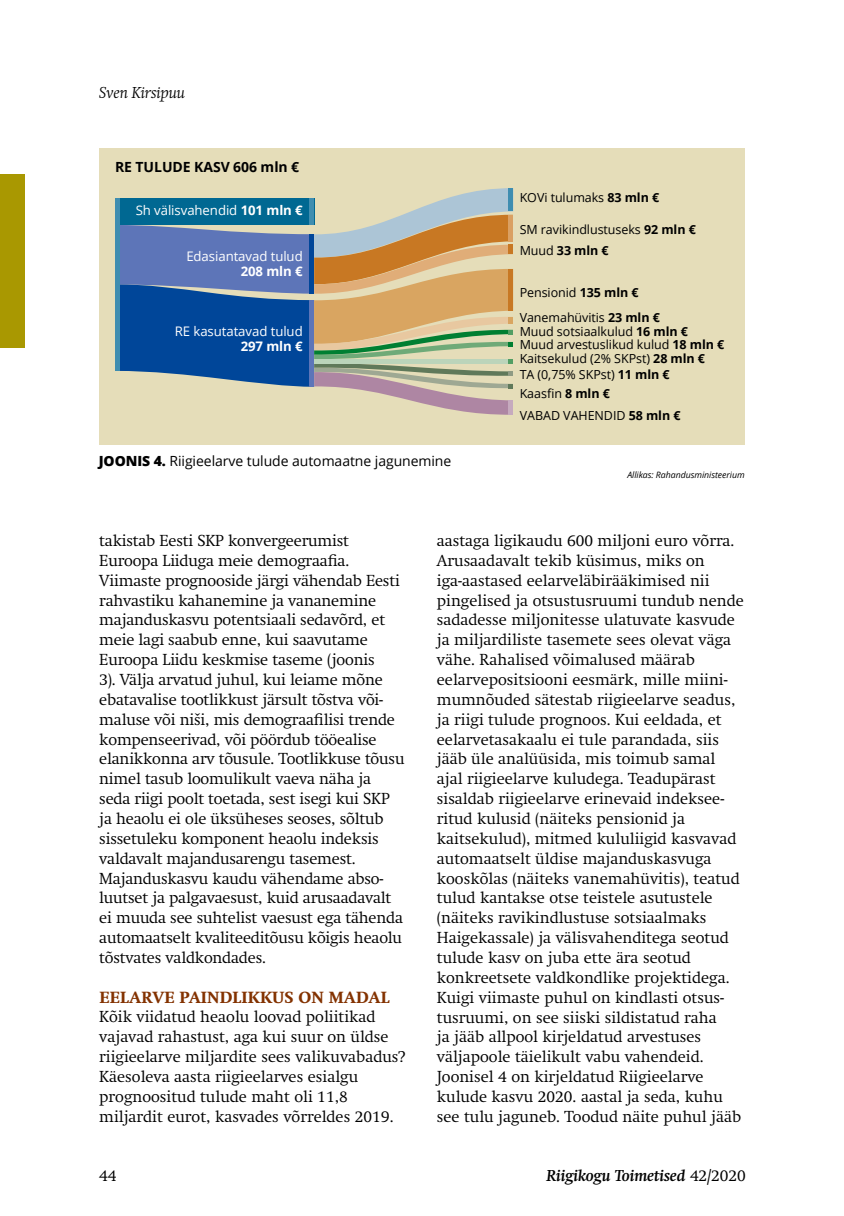
<style>
.page{position:relative;width:844px;height:1216px;background:#fff}
.page>*{position:absolute;margin:0;border:0;box-sizing:border-box;transform-origin:0 0}
.t1{font:300 15.75px/19.8px "Swift";color:#000}
.t2{font:italic 700 15.75px "Swift";letter-spacing:-.005em;color:#000}
.t3{font:800 15.75px "Swift";letter-spacing:.01em;color:#833200}
.t4{font:italic 300 15.75px "Swift";letter-spacing:-.005em;color:#000}
.t5{font:14px "Open Sans";letter-spacing:-.005em;color:#000}
.t6{font:700 14px "Open Sans";letter-spacing:-.005em;color:#000}
.t7{font:13.12px "Open Sans";letter-spacing:-.005em;color:#fff}
.t8{font:700 13.12px "Open Sans";letter-spacing:-.005em;color:#fff}
.t9{font:12.42px/13.7px "Open Sans";letter-spacing:-.005em;color:#000}
.t10{font:italic 8.75px "Open Sans";letter-spacing:-.005em;color:#000}
.s1{font-weight:700}
.s2{font-weight:800}
.s3{font-weight:300;font-style:normal}
</style>
<div class="page">
<div style="left:99px;top:148px;width:645px;height:296px;background:#e5ddb9"></div>
<svg style="left:115px;top:188px;width:398px;height:227px"></svg>
<div style="left:508px;top:245px;width:5px;height:9px;background:#c87823"></div>
<div style="left:309px;top:234px;width:5px;height:60px;background:#004699"></div>
<div style="left:309px;top:300px;width:5px;height:87px;background:#5d75b8"></div>
<div style="left:0;top:174px;width:25px;height:173px;background:#a99801"></div>
<p class="t4" style="left:99px;top:83px;width:87px">Sven Kirsipuu</p>
<p class="t6" style="left:115px;top:157px;width:186px">RE TULUDE KASV 606 mln €</p>
<p class="t7" style="left:136px;top:201px;width:168px">Sh välisvahendid <span class="s1">101 mln €</span></p>
<p class="t7" style="left:186px;top:247px;width:118px">Edasiantavad tulud</p>
<p class="t8" style="left:240px;top:262px;width:64px">208 mln €</p>
<p class="t7" style="left:175px;top:322px;width:129px">RE kasutatavad tulud</p>
<p class="t8" style="left:240px;top:337px;width:64px">297 mln €</p>
<p class="t5" style="left:99px;top:451px;width:354px"><span class="s2">JOONIS 4.</span> Riigieelarve tulude automaatne jagunemine</p>
<p class="t9" style="left:519px;top:190px;width:141px">KOVi tulumaks <span class="s1">83 mln €</span></p>
<p class="t9" style="left:519px;top:219px;width:177px;line-height:21px">SM ravikindlustuseks <span class="s1">92 mln €<br></span>Muud <span class="s1">33 mln €</span></p>
<p class="t9" style="left:519px;top:280px;width:142px;line-height:24.7px">Pensionid <span class="s1">135 mln €<br></span>Vanemahüvitis <span class="s1">23 mln €</span></p>
<p class="t9" style="left:519px;top:324px;width:206px">Muud sotsiaalkulud <span class="s1">16 mln €<br></span>Muud arvestuslikud kulud <span class="s1">18 mln €<br></span>Kaitsekulud (2% SKPst) <span class="s1">28 mln €</span></p>
<p class="t9" style="left:519px;top:364px;width:151px;line-height:19.6px">TA (0,75% SKPst) <span class="s1">11 mln €<br></span>Kaasfin <span class="s1">8 mln €</span></p>
<p class="t9" style="left:520px;top:408px;width:162px">VABAD VAHENDID <span class="s1">58 mln €</span></p>
<p class="t10" style="left:627px;top:469px;width:119px">Allikas: Rahandusministeerium</p>
<p class="t1" style="left:99px;top:530px;width:306px">takistab Eesti SKP konvergeerumist Euroopa Liiduga meie demograafia.<br>Viimaste prognooside järgi vähendab Eesti rahvastiku kahanemine ja vananemine majanduskasvu potentsiaali sedavõrd, et meie lagi saabub enne, kui saavutame Euroopa Liidu keskmise taseme (joonis<br>3). Välja arvatud juhul, kui leiame mõne ebatavalise tootlikkust järsult tõstva või&shy;maluse või niši, mis demograafilisi trende kompenseerivad, või pöördub tööealise elanikkonna arv tõusule. Tootlikkuse tõusu nimel tasub loomulikult vaeva näha ja seda riigi poolt toetada, sest isegi kui SKP ja heaolu ei ole üksüheses seoses, sõltub sissetuleku komponent heaolu indeksis valdavalt majandusarengu tasemest.<br>Majanduskasvu kaudu vähendame abso&shy;luutset ja palgavaesust, kuid arusaadavalt ei muuda see suhtelist vaesust ega tähenda automaatselt kvaliteeditõusu kõigis heaolu tõstvates valdkondades.</p>
<p class="t3" style="left:99px;top:987px;width:292px">EELARVE PAINDLIKKUS ON MADAL</p>
<p class="t1" style="left:99px;top:1007px;width:307px">Kõik viidatud heaolu loovad poliitikad vajavad rahastust, aga kui suur on üldse riigieelarve miljardite sees valikuvabadus?<br>Käesoleva aasta riigieelarves esialgu prognoositud tulude maht oli 11,8 miljardit eurot, kasvades võrreldes 2019.</p>
<p class="t1" style="left:437px;top:531px;width:308px">aastaga ligikaudu 600 miljoni euro võrra.<br>Arusaadavalt tekib küsimus, miks on iga-aastased eelarveläbirääkimised nii pingelised ja otsustusruumi tundub nende sadadesse miljonitesse ulatuvate kasvude ja miljardiliste tasemete sees olevat väga vähe. Rahalised võimalused määrab eelarvepositsiooni eesmärk, mille miini&shy;mumnõuded sätestab riigieelarve seadus, ja riigi tulude prognoos. Kui eeldada, et eelarvetasakaalu ei tule parandada, siis jääb üle analüüsida, mis toimub samal ajal riigieelarve kuludega. Teadupärast sisaldab riigieelarve erinevaid indeksee&shy;ritud kulusid (näiteks pensionid ja kaitsekulud), mitmed kululiigid kasvavad automaatselt üldise majanduskasvuga kooskõlas (näiteks vanemahüvitis), teatud tulud kantakse otse teistele asutustele (näiteks ravikindlustuse sotsiaalmaks Haigekassale) ja välisvahenditega seotud tulude kasv on juba ette ära seotud konkreetsete valdkondlike projektidega.<br>Kuigi viimaste puhul on kindlasti otsus&shy;tusruumi, on see siiski sildistatud raha<br>ja jääb allpool kirjeldatud arvestuses väljapoole täielikult vabu vahendeid.<br>Joonisel 4 on kirjeldatud Riigieelarve kulude kasvu 2020. aastal ja seda, kuhu see tulu jaguneb. Toodud näite puhul jääb</p>
<p class="t1" style="left:99px;top:1165px;width:19px">44</p>
<p class="t2" style="left:546px;top:1166px;width:200px">Riigikogu Toimetised <span class="s3">42/2020</span></p>
</div>
